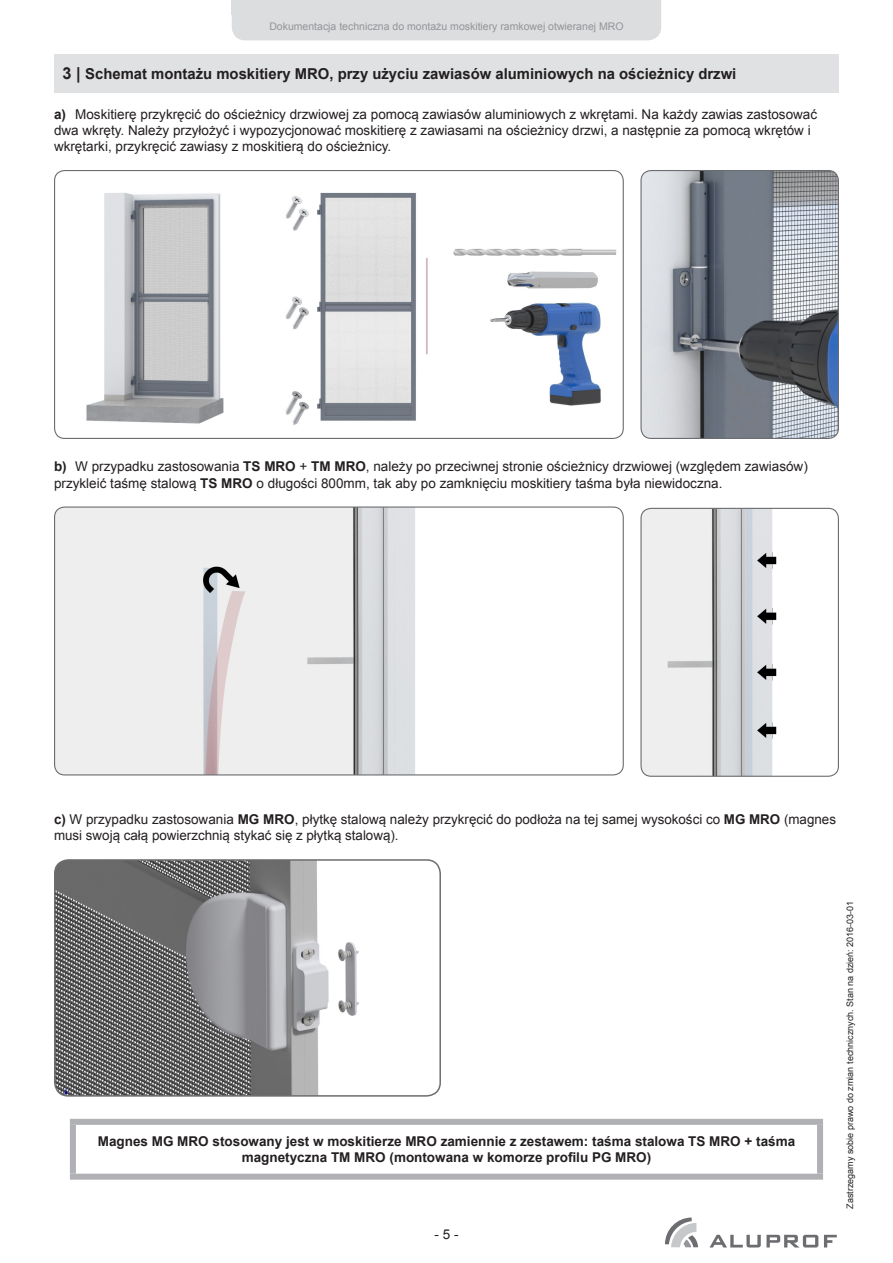
<style>
.page{position:relative;width:893px;height:1263px;background:#fff}
.page>*{position:absolute;margin:0;border:0;box-sizing:border-box;transform-origin:0 0}
.t1{font:700 15px "Arial";color:#231f20}
.t2{font:13.5px/16.2px "Arial";color:#231f20}
.t3{font:700 13.5px/16.2px "Arial";color:#231f20;text-align:center}
.t4{font:10.5px "Arial";color:#939598}
.t5{font:9px "Arial";color:#231f20}
.s1{font-size:16.5px}
.s2{font-weight:700}
</style>
<div class="page">
<svg style="left:665px;top:1217px;width:33px;height:30px"></svg>
<svg style="left:710px;top:1235px;width:108px;height:12px"></svg>
<svg style="left:824px;top:1235px;width:13px;height:12px"></svg>
<div style="left:232px;top:0;width:429px;height:40px;background:#dcdddf"></div>
<div style="left:54px;top:54px;width:785px;height:38px;background:#e0e1e3"></div>
<img style="left:55px;top:171px;width:568px;height:267px">
<div style="left:54px;top:170px;width:570px;height:269px;border:1px solid #6c6d70;border-radius:10px"></div>
<img style="left:642px;top:171px;width:196px;height:267px">
<div style="left:640px;top:170px;width:199px;height:269px;border:1px solid #6c6d70;border-radius:10px"></div>
<img style="left:55px;top:508px;width:568px;height:267px">
<div style="left:54px;top:506px;width:570px;height:269px;border:1px solid #6c6d70;border-radius:10px"></div>
<img style="left:642px;top:508px;width:196px;height:267px">
<div style="left:640px;top:508px;width:199px;height:269px;border:1px solid #6c6d70;border-radius:10px"></div>
<img style="left:56px;top:861px;width:383px;height:233px">
<div style="left:54px;top:859px;width:387px;height:238px;border:2px solid #6c6d70;border-radius:14px"></div>
<div style="left:70px;top:1119px;width:753px;height:6px;background:#b0b1b5"></div>
<div style="left:70px;top:1125px;width:6px;height:49px;background:#b0b1b5"></div>
<div style="left:817px;top:1125px;width:6px;height:49px;background:#b0b1b5"></div>
<div style="left:70px;top:1174px;width:753px;height:6px;background:#b0b1b5"></div>
<p class="t4" style="left:269px;top:19px;width:356px">Dokumentacja techniczna do montażu moskitiery ramkowej otwieranej MRO</p>
<p class="t1" style="left:63px;top:63px;width:675px"><span class="s1">3 |</span> Schemat montażu moskitiery MRO, przy użyciu zawiasów aluminiowych na ościeżnicy drzwi</p>
<p class="t2" style="left:54px;top:106px;width:765px"><span class="s2">a)</span> Moskitierę przykręcić do ościeżnicy drzwiowej za pomocą zawiasów aluminiowych z wkrętami. Na każdy zawias zastosować dwa wkręty. Należy przyłożyć i wypozycjonować moskitierę z zawiasami na ościeżnicy drzwi, a następnie za pomocą wkrętów i wkrętarki, przykręcić zawiasy z moskitierą do ościeżnicy.</p>
<p class="t2" style="left:54px;top:458px;width:755px"><span class="s2">b)</span> W przypadku zastosowania <span class="s2">TS MRO</span> + <span class="s2">TM MRO</span>, należy po przeciwnej stronie ościeżnicy drzwiowej (względem zawiasów) przykleić taśmę stalową <span class="s2">TS MRO</span> o długości 800mm, tak aby po zamknięciu moskitiery taśma była niewidoczna.</p>
<p class="t2" style="left:54px;top:811px;width:783px"><span class="s2">c)</span> W przypadku zastosowania <span class="s2">MG MRO</span>, płytkę stalową należy przykręcić do podłoża na tej samej wysokości co <span class="s2">MG MRO</span> (magnes musi swoją całą powierzchnią stykać się z płytką stalową).</p>
<p class="t3" style="left:98px;top:1133px;width:699px">Magnes MG MRO stosowany jest w moskitierze MRO zamiennie z zestawem: taśma stalowa TS MRO + taśma magnetyczna TM MRO (montowana w komorze profilu PG MRO)</p>
<p class="t2" style="left:434px;top:1226px;width:26px">- 5 -</p>
<p class="t5" style="left:844px;top:1208px;width:309px;rotate:-90deg">Zastrzegamy sobie prawo do zmian technicznych. Stan na dzień: 2016-03-01</p>
</div>
